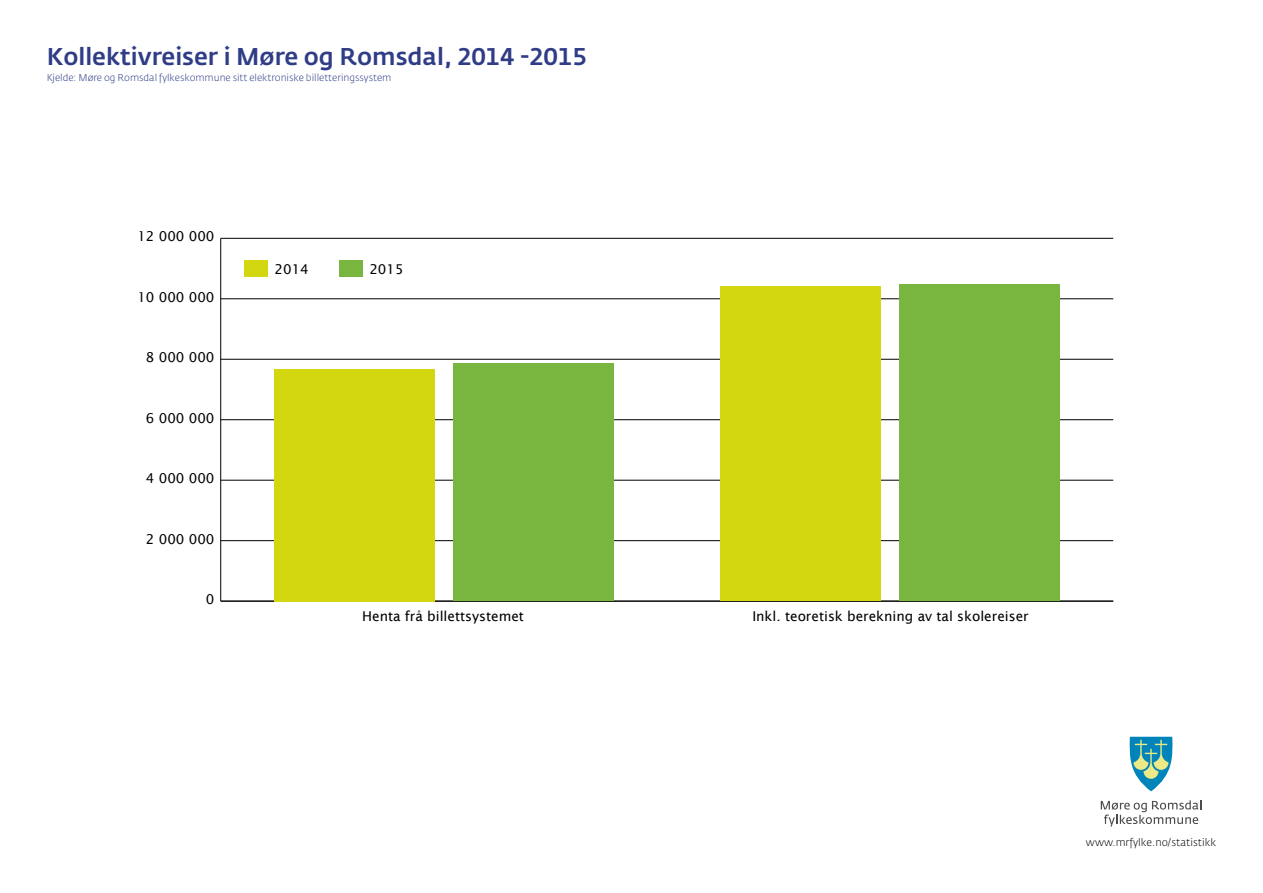
<style>
.page{position:relative;width:1263px;height:893px;background:#fff}
.page>*{position:absolute;margin:0;border:0;box-sizing:border-box;transform-origin:0 0}
.t1{font:500 24px "Fedra Sans Std";color:#2f3c86}
.t2{font:13.5px "Lucida Sans";color:#000}
.t3{font:13.5px "Lucida Sans Std";color:#000}
.t4{font:300 10.5px "Fedra Sans Std";color:#000}
.t5{font:300 9.75px "Fedra Sans Std";color:#2f3c86}
</style>
<div class="page">
<hr style="left:220px;top:238px;width:1px;height:363px;background:#000">
<hr style="left:221px;top:601px;width:892px;height:1px;background:#000">
<hr style="left:221px;top:540px;width:892px;height:1px;background:#000">
<hr style="left:221px;top:480px;width:892px;height:1px;background:#000">
<hr style="left:221px;top:419px;width:892px;height:1px;background:#000">
<hr style="left:221px;top:359px;width:892px;height:1px;background:#000">
<hr style="left:221px;top:299px;width:892px;height:1px;background:#000">
<hr style="left:221px;top:238px;width:892px;height:1px;background:#000">
<div style="left:453px;top:364px;width:160px;height:237px;background:#78b63f"></div>
<div style="left:899px;top:284px;width:161px;height:317px;background:#78b63f"></div>
<div style="left:274px;top:369px;width:161px;height:232px;background:#d3d710"></div>
<div style="left:720px;top:286px;width:161px;height:315px;background:#d3d710"></div>
<div style="left:244px;top:260px;width:24px;height:17px;background:#d3d710"></div>
<div style="left:339px;top:260px;width:24px;height:17px;background:#78b63f"></div>
<svg style="left:1101px;top:800px;width:100px;height:26px"></svg>
<svg style="left:1129px;top:737px;width:44px;height:54px"></svg>
<h1 class="t1" style="left:47px;top:42px;width:541px">Kollektivreiser i Møre og Romsdal, 2014 -2015</h1>
<p class="t5" style="left:47px;top:72px;width:346px">Kjelde: Møre og Romsdal fylkeskommune sitt elektroniske billetteringssystem</p>
<p class="t3" style="left:137px;top:229px;width:79px">12 000 000</p>
<p class="t3" style="left:137px;top:289px;width:79px">10 000 000</p>
<p class="t3" style="left:146px;top:350px;width:70px">8 000 000</p>
<p class="t3" style="left:146px;top:410px;width:70px">6 000 000</p>
<p class="t3" style="left:146px;top:471px;width:70px">4 000 000</p>
<p class="t3" style="left:146px;top:531px;width:70px">2 000 000</p>
<p class="t3" style="left:206px;top:592px;width:10px">0</p>
<p class="t2" style="left:275px;top:261px;width:36px">2014</p>
<p class="t2" style="left:369px;top:261px;width:36px">2015</p>
<p class="t2" style="left:362px;top:609px;width:163px">Henta frå billettsystemet</p>
<p class="t2" style="left:752px;top:609px;width:278px">Inkl. teoretisk berekning av tal skolereiser</p>
<p class="t4" style="left:1086px;top:836px;width:132px">www.mrfylke.no/statistikk</p>
</div>
